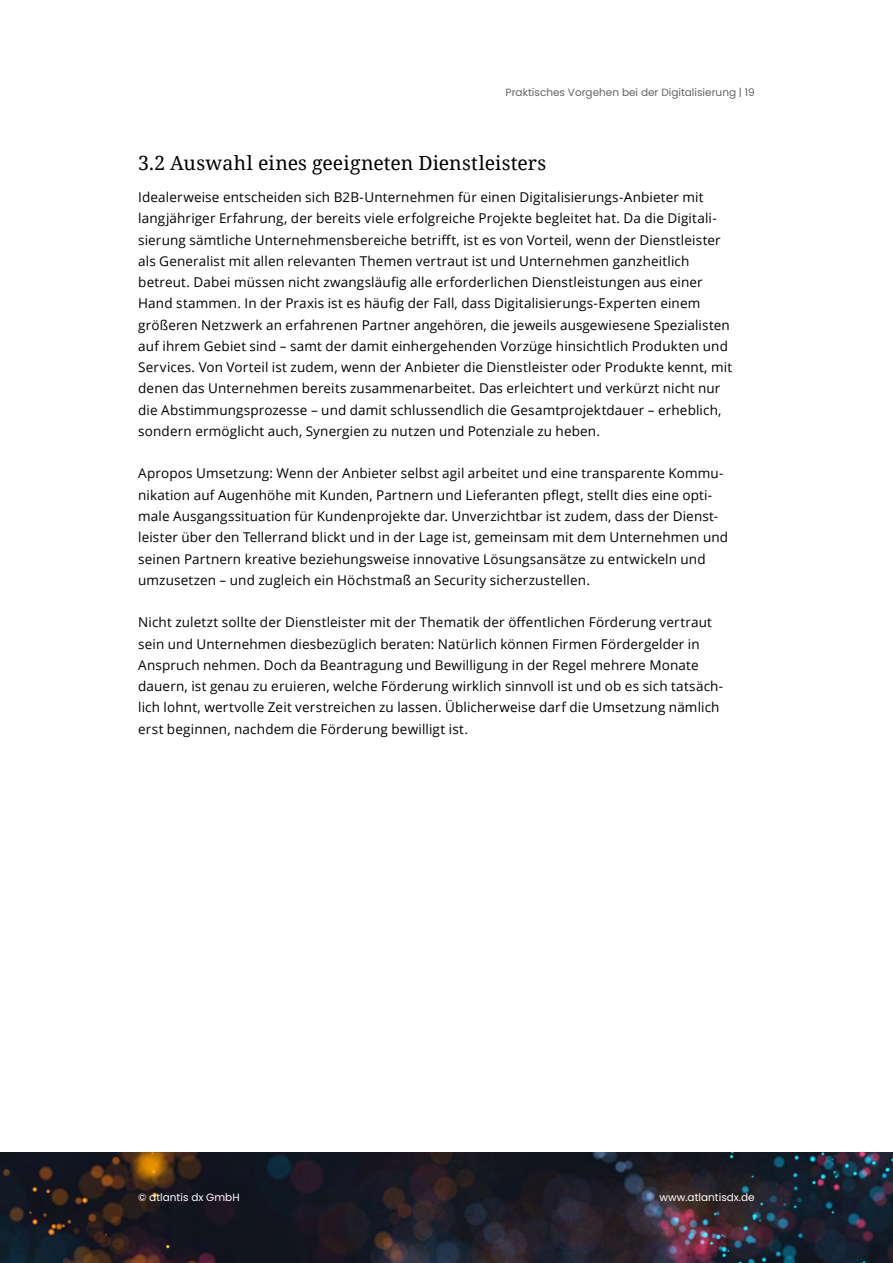
<style>
.page{position:relative;width:893px;height:1263px;background:#fff}
.page>*{position:absolute;margin:0;border:0;box-sizing:border-box;transform-origin:0 0}
.t1{font:19.5px "Noto Serif";letter-spacing:.005em;color:#000}
.t2{font:13.5px/21.3px "Open Sans";letter-spacing:.01em;color:#000}
.t3{font:10.5px "Poppins";color:#646464}
.t4{font:10.5px "Poppins";color:#fff}
</style>
<div class="page">
<img style="left:0;top:1152px;width:893px;height:111px">
<p class="t3" style="left:506px;top:86px;width:251px">Praktisches Vorgehen bei der Digitalisierung | 19</p>
<h1 class="t1" style="left:138px;top:150px;width:410px">3.2 Auswahl eines geeigneten Dienstleisters</h1>
<p class="t2" style="left:138px;top:186px;width:595px">Idealerweise entscheiden sich B2B-Unternehmen für einen Digitalisierungs-Anbieter mit langjähriger Erfahrung, der bereits viele erfolgreiche Projekte begleitet hat. Da die Digitali&shy;sierung sämtliche Unternehmensbereiche betrifft, ist es von Vorteil, wenn der Dienstleister als Generalist mit allen relevanten Themen vertraut ist und Unternehmen ganzheitlich betreut. Dabei müssen nicht zwangsläufig alle erforderlichen Dienstleistungen aus einer Hand stammen. In der Praxis ist es häufig der Fall, dass Digitalisierungs-Experten einem größeren Netzwerk an erfahrenen Partner angehören, die jeweils ausgewiesene Spezialisten auf ihrem Gebiet sind – samt der damit einhergehenden Vorzüge hinsichtlich Produkten und Services. Von Vorteil ist zudem, wenn der Anbieter die Dienstleister oder Produkte kennt, mit denen das Unternehmen bereits zusammenarbeitet. Das erleichtert und verkürzt nicht nur die Abstimmungsprozesse – und damit schlussendlich die Gesamtprojektdauer – erheblich, sondern ermöglicht auch, Synergien zu nutzen und Potenziale zu heben.</p>
<p class="t2" style="left:138px;top:462px;width:591px">Apropos Umsetzung: Wenn der Anbieter selbst agil arbeitet und eine transparente Kommu&shy;nikation auf Augenhöhe mit Kunden, Partnern und Lieferanten pflegt, stellt dies eine opti&shy;male Ausgangssituation für Kundenprojekte dar. Unverzichtbar ist zudem, dass der Dienst&shy;leister über den Tellerrand blickt und in der Lage ist, gemeinsam mit dem Unternehmen und seinen Partnern kreative beziehungsweise innovative Lösungsansätze zu entwickeln und umzusetzen – und zugleich ein Höchstmaß an Security sicherzustellen.</p>
<p class="t2" style="left:138px;top:611px;width:587px">Nicht zuletzt sollte der Dienstleister mit der Thematik der öffentlichen Förderung vertraut sein und Unternehmen diesbezüglich beraten: Natürlich können Firmen Fördergelder in Anspruch nehmen. Doch da Beantragung und Bewilligung in der Regel mehrere Monate dauern, ist genau zu eruieren, welche Förderung wirklich sinnvoll ist und ob es sich tatsäch&shy;lich lohnt, wertvolle Zeit verstreichen zu lassen. Üblicherweise darf die Umsetzung nämlich erst beginnen, nachdem die Förderung bewilligt ist.</p>
<p class="t4" style="left:138px;top:1191px;width:103px">© atlantis dx GmbH</p>
<p class="t4" style="left:660px;top:1191px;width:97px">www.atlantisdx.de</p>
</div>
